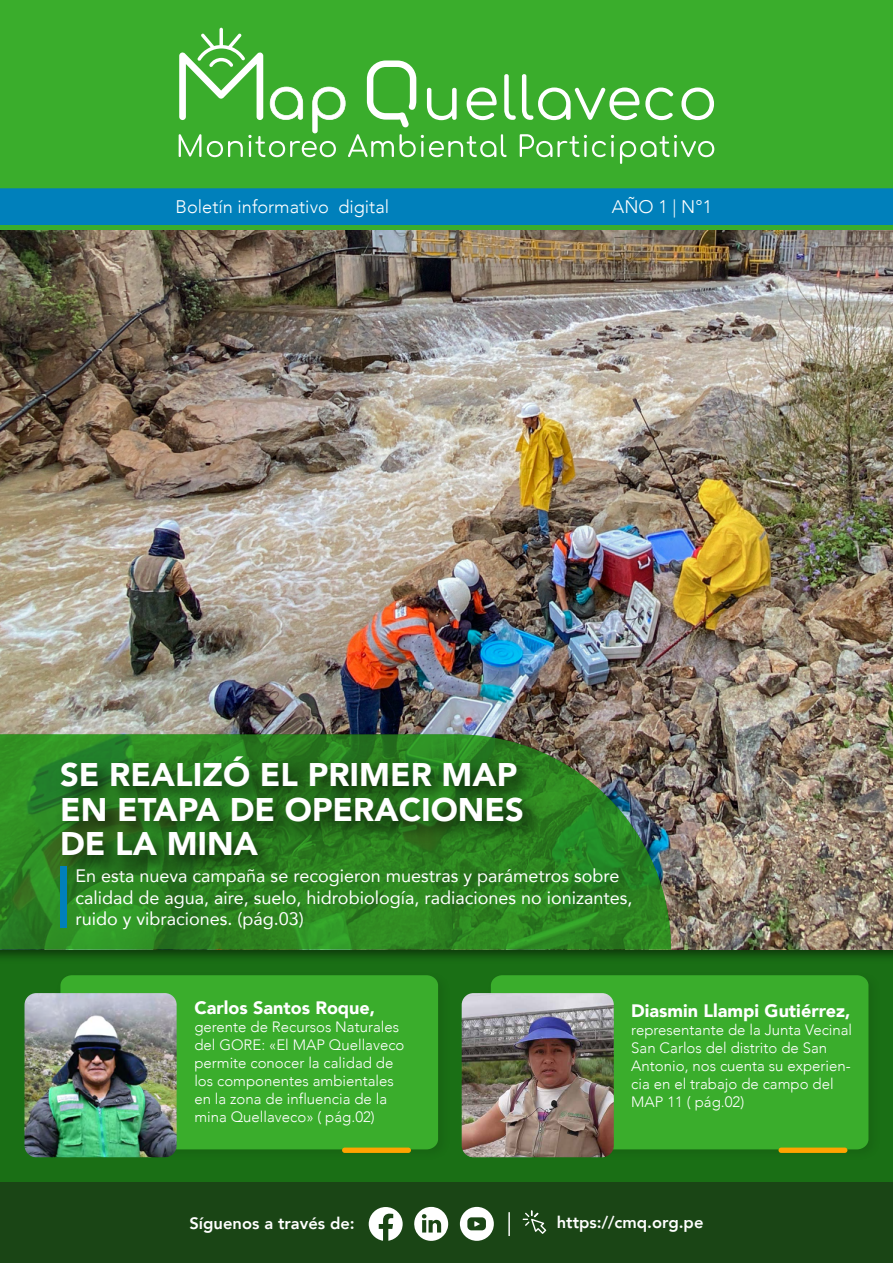
<style>
.page{position:relative;width:893px;height:1263px;background:#fff}
.page>*{position:absolute;margin:0;border:0;box-sizing:border-box;transform-origin:0 0}
.t1{font:900 32.7px/34.7px "Avenir";color:#fff}
.t2{font:300 18.15px "Avenir";color:#fff}
.t3{font:18px/21.6px "Avenir";color:#fff}
.t4{font:900 18px "Avenir";color:#fff}
.t5{font:800 16.5px "Avenir";color:#fff}
.t6{font:300 15px/18px "Avenir";color:#fff}
</style>
<div class="page">
<div style="left:0;top:932px;width:893px;height:279px;background:#1a6f15"></div>
<div style="left:60px;top:975px;width:378px;height:174px;background:#3aad2c"></div>
<img style="left:482px;top:984px;width:387px;height:174px">
<div style="left:491px;top:975px;width:377px;height:174px;background:#3aad2c"></div>
<img style="left:25px;top:993px;width:152px;height:164px">
<img style="left:462px;top:993px;width:152px;height:164px">
<img style="left:0;top:949px;width:893px;height:9px">
<img style="left:0;top:230px;width:893px;height:719px">
<svg style="left:0;top:734px;width:671px;height:215px;background:#35822b"></svg>
<div style="left:0;top:0;width:893px;height:230px;background:#3aad2c"></div>
<div style="left:0;top:188px;width:893px;height:37px;background:#0080bb"></div>
<img style="left:50px;top:746px;width:501px;height:152px">
<svg style="left:179px;top:28px;width:535px;height:136px"></svg>
<div style="left:60px;top:867px;width:6px;height:61px;background:#0080bb"></div>
<div style="left:342px;top:1147px;width:69px;height:6px;background:#ffa300;border-radius:3px"></div>
<div style="left:778px;top:1147px;width:69px;height:6px;background:#ffa300;border-radius:3px"></div>
<div style="left:0;top:1182px;width:893px;height:81px;background:#1a4515"></div>
<svg style="left:369px;top:1207px;width:34px;height:34px"></svg>
<svg style="left:460px;top:1207px;width:34px;height:34px"></svg>
<svg style="left:414px;top:1207px;width:34px;height:34px"></svg>
<svg style="left:369px;top:1207px;width:33px;height:33px"></svg>
<svg style="left:414px;top:1207px;width:34px;height:34px"></svg>
<svg style="left:460px;top:1207px;width:34px;height:34px"></svg>
<p class="t2" style="left:176px;top:196px;width:215px">Boletín informativo digital</p>
<p class="t2" style="left:612px;top:196px;width:102px">AÑO 1 | N°1</p>
<h1 class="t1" style="left:60px;top:756px;width:465px">SE REALIZÓ EL PRIMER MAP<br>EN ETAPA DE OPERACIONES<br>DE LA MINA</h1>
<p class="t3" style="left:76px;top:864px;width:558px">En esta nueva campaña se recogieron muestras y parámetros sobre calidad de agua, aire, suelo, hidrobiología, radiaciones no ionizantes, ruido y vibraciones. (pág.03)</p>
<p class="t4" style="left:194px;top:992px;width:182px">Carlos Santos Roque,</p>
<p class="t6" style="left:194px;top:1018px;width:212px">gerente de Recursos Naturales del GORE: «El MAP Quellaveco permite conocer la calidad de los componentes ambientales en la zona de influencia de la mina Quellaveco» ( pág.02)</p>
<p class="t4" style="left:631px;top:996px;width:221px">Diasmin Llampi Gutiérrez,</p>
<p class="t6" style="left:631px;top:1021px;width:222px">representante de la Junta Vecinal<br>San Carlos del distrito de San<br>Antonio, nos cuenta su experien&shy;cia en el trabajo de campo del<br>MAP 11 ( pág.02)</p>
<p class="t5" style="left:189px;top:1211px;width:167px">Síguenos a través de:</p>
<p class="t5" style="left:557px;top:1209px;width:148px">https://cmq.org.pe</p>
</div>
